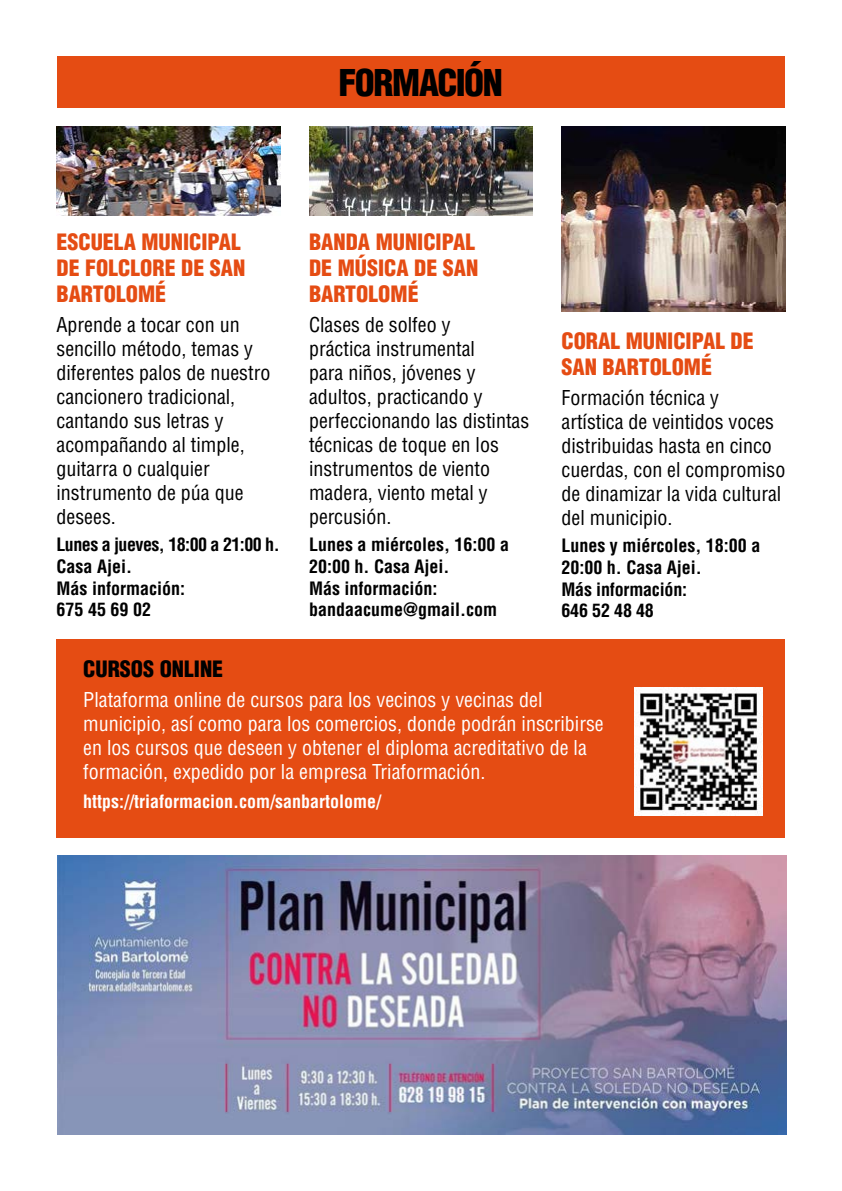
<style>
.page{position:relative;width:842px;height:1191px;background:#fff}
.page>*{position:absolute;margin:0;border:0;box-sizing:border-box;transform-origin:0 0}
.t1{font:900 condensed 36px "Helvetica LT Std";letter-spacing:-.04em;color:#000}
.t2{font:900 condensed 22px/26.4px "Helvetica LT Std";color:#e54c13}
.t3{font:900 condensed 22px "Helvetica LT Std";color:#000}
.t4{font:condensed 20px/24px "Helvetica LT Std";color:#000}
.t5{font:condensed 20px/24px "Helvetica LT Std";color:#fff}
.t6{font:700 condensed 18px/21.6px "Helvetica LT Std";color:#000}
.t7{font:700 condensed 18px "Helvetica LT Std";color:#fff}
</style>
<div class="page">
<img style="left:309px;top:126px;width:224px;height:89px">
<img style="left:561px;top:126px;width:224px;height:186px">
<img style="left:56px;top:126px;width:224px;height:89px">
<div style="left:57px;top:57px;width:727px;height:51px;background:#e54c13"></div>
<div style="left:56px;top:639px;width:728px;height:198px;background:#e54c13"></div>
<img style="left:635px;top:687px;width:127px;height:128px">
<img style="left:57px;top:855px;width:729px;height:279px">
<h1 class="t1" style="left:338px;top:60px;width:166px">FORMACIÓN</h1>
<p class="t2" style="left:56px;top:228px;width:190px">ESCUELA MUNICIPAL<br>DE FOLCLORE DE SAN<br>BARTOLOMÉ</p>
<p class="t4" style="left:56px;top:313px;width:215px">Aprende a tocar con un sencillo método, temas y diferentes palos de nuestro cancionero tradicional, cantando sus letras y acompañando al timple, guitarra o cualquier instrumento de púa que desees.</p>
<p class="t6" style="left:56px;top:534px;width:225px">Lunes a jueves, 18:00 a 21:00 h.<br>Casa Ajei.<br>Más información:<br>675 45 69 02</p>
<p class="t2" style="left:309px;top:228px;width:171px">BANDA MUNICIPAL<br>DE MÚSICA DE SAN<br>BARTOLOMÉ</p>
<p class="t4" style="left:309px;top:313px;width:222px">Clases de solfeo y<br>práctica instrumental<br>para niños, jóvenes y adultos, practicando y perfeccionando las distintas técnicas de toque en los instrumentos de viento madera, viento metal y percusión.</p>
<p class="t6" style="left:309px;top:534px;width:201px">Lunes a miércoles, 16:00 a<br>20:00 h. Casa Ajei.<br>Más información: bandaacume@gmail.com</p>
<p class="t2" style="left:561px;top:327px;width:194px">CORAL MUNICIPAL DE<br>SAN BARTOLOMÉ</p>
<p class="t4" style="left:561px;top:385px;width:225px">Formación técnica y artística de veintidos voces distribuidas hasta en cinco cuerdas, con el compromiso de dinamizar la vida cultural del municipio.</p>
<p class="t6" style="left:561px;top:535px;width:200px">Lunes y miércoles, 18:00 a<br>20:00 h. Casa Ajei.<br>Más información:<br>646 52 48 48</p>
<p class="t3" style="left:83px;top:655px;width:142px">CURSOS ONLINE</p>
<p class="t5" style="left:83px;top:687px;width:522px">Plataforma online de cursos para los vecinos y vecinas del municipio, así como para los comercios, donde podrán inscribirse en los cursos que deseen y obtener el diploma acreditativo de la formación, expedido por la empresa Triaformación.</p>
<p class="t7" style="left:83px;top:790px;width:300px">https://triaformacion.com/sanbartolome/</p>
</div>
